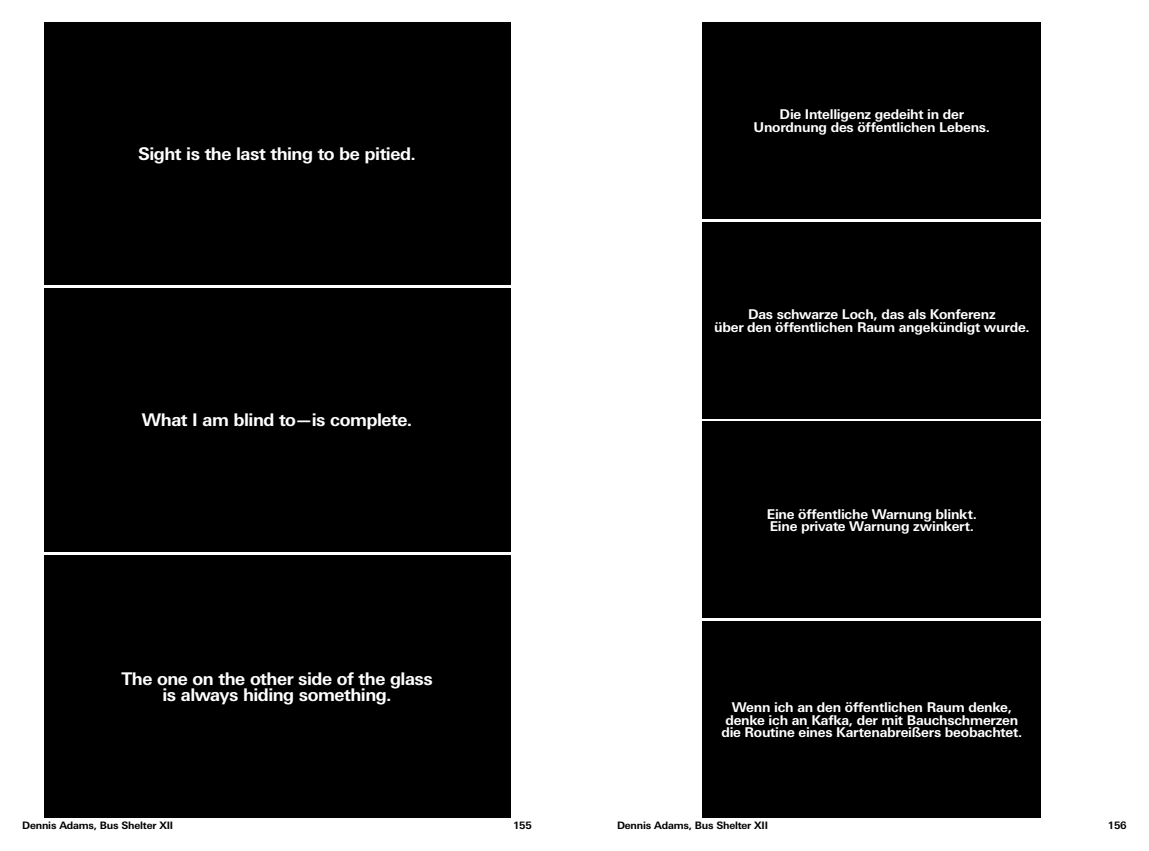
<style>
.page{position:relative;width:1149px;height:851px;background:#fff}
.page>*{position:absolute;margin:0;border:0;box-sizing:border-box;transform-origin:0 0}
.t1{font:700 17.4px/16.6px "Linotype Univers Basic";letter-spacing:-.03em;color:#fff;text-align:center}
.t2{font:700 13.5px/12.5px "Linotype Univers Basic";letter-spacing:-.015em;color:#fff;text-align:center}
.t3{font:700 10.2px "Linotype Univers Basic";letter-spacing:-.02em;color:#000}
</style>
<div class="page">
<div style="left:702px;top:22px;width:338px;height:196px;background:#000"></div>
<div style="left:702px;top:222px;width:338px;height:196px;background:#000"></div>
<div style="left:702px;top:421px;width:338px;height:197px;background:#000"></div>
<div style="left:702px;top:621px;width:338px;height:196px;background:#000"></div>
<div style="left:44px;top:22px;width:466px;height:263px;background:#000"></div>
<div style="left:44px;top:288px;width:466px;height:263px;background:#000"></div>
<div style="left:44px;top:555px;width:466px;height:262px;background:#000"></div>
<p class="t1" style="left:138px;top:146px;width:279px">Sight is the last thing to be pitied.</p>
<p class="t1" style="left:142px;top:412px;width:272px">What I am blind to—is complete.</p>
<p class="t1" style="left:121px;top:670px;width:313px">The one on the other side of the glass is always hiding something.</p>
<p class="t2" style="left:753px;top:108px;width:238px">Die Intelligenz gedeiht in der<br>Unordnung des öffentlichen Lebens.</p>
<p class="t2" style="left:713px;top:308px;width:317px">Das schwarze Loch, das als Konferenz<br>über den öffentlichen Raum angekündigt wurde.</p>
<p class="t2" style="left:766px;top:507px;width:211px;text-align:left">Eine öffentliche Warnung blinkt.<br>Eine private Warnung zwinkert.</p>
<p class="t2" style="left:721px;top:701px;width:302px">Wenn ich an den öffentlichen Raum denke, denke ich an Kafka, der mit Bauchschmerzen die Routine eines Kartenabreißers beobachtet.</p>
<p class="t3" style="left:22px;top:818px;width:152px">Dennis Adams, Bus Shelter XII</p>
<p class="t3" style="left:513px;top:818px;width:20px">155</p>
<p class="t3" style="left:617px;top:818px;width:152px">Dennis Adams, Bus Shelter XII</p>
<p class="t3" style="left:1107px;top:818px;width:20px">156</p>
</div>
